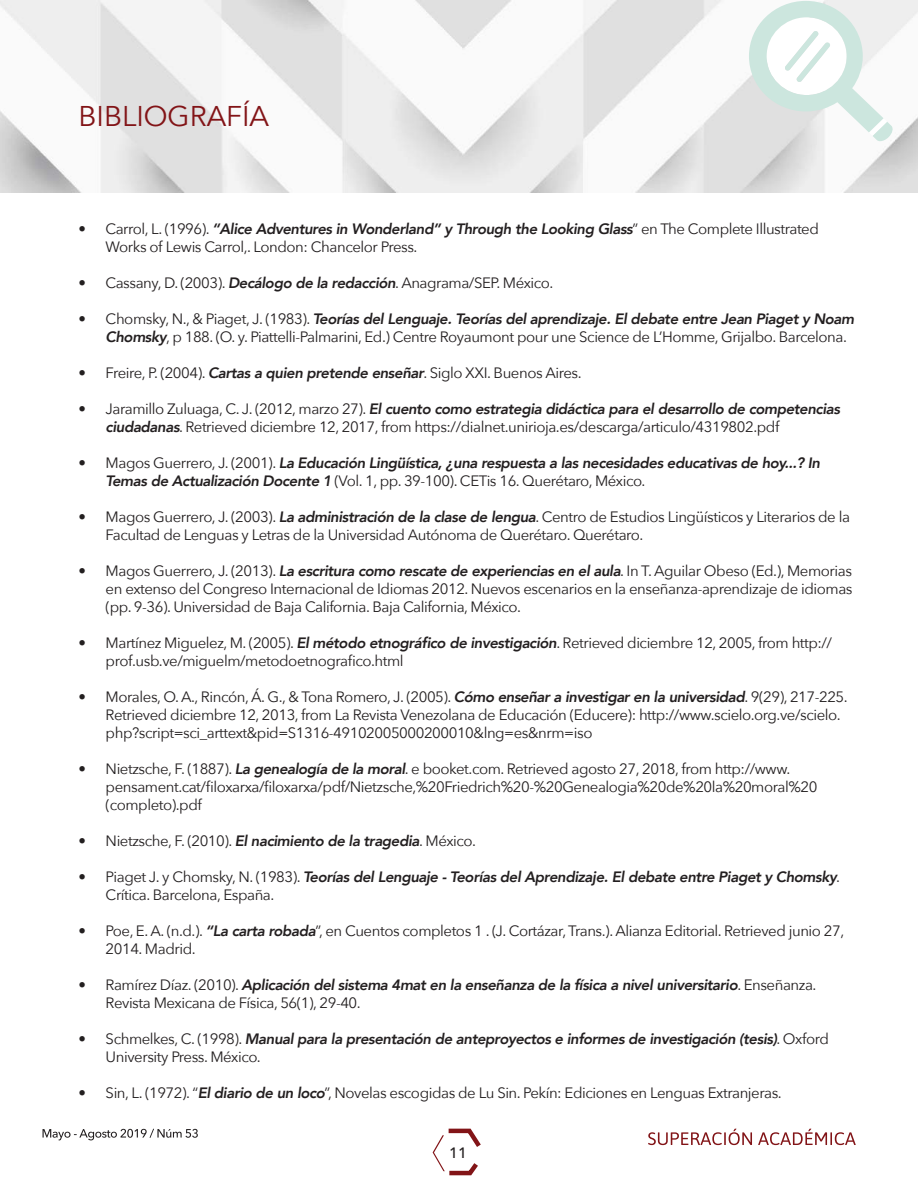
<style>
.page{position:relative;width:918px;height:1188px;background:#fff}
.page>*{position:absolute;margin:0;border:0;box-sizing:border-box;transform-origin:0 0}
.t1{font:28.5px "Avenir";color:#821417}
.t2{font:15px/18px "Avenir Next";letter-spacing:-.03em;color:#231f20}
.t3{font:italic 800 15px "Avenir";letter-spacing:-.03em;color:#231f20}
.t4{font:500 15px "Avenir Next";color:#231f20}
.s1{font-family:"Avenir Next";font-weight:400;font-style:normal}
.s2{font-family:"Avenir";font-weight:800;font-style:italic}
</style>
<div class="page">
<svg style="left:433px;top:1128px;width:48px;height:48px"></svg>
<img style="left:0;top:0;width:918px;height:192px">
<svg style="left:749px;top:1px;width:145px;height:140px"></svg>
<svg style="left:43px;top:1129px;width:155px;height:11px"></svg>
<svg style="left:648px;top:1129px;width:208px;height:16px"></svg>
<h1 class="t1" style="left:79px;top:99px;width:192px">BIBLIOGRAFÍA</h1>
<p class="t3" style="left:79px;top:220px;width:742px"><span class="s1">• Carrol, L. (1996).</span> “Alice Adventures in Wonderland” y Through the Looking Glass<span class="s1">” en The Complete Illustrated</span></p>
<p class="t2" style="left:106px;top:237px;width:313px">Works of Lewis Carrol,. London: Chancelor Press.</p>
<p class="t2" style="left:79px;top:273px;width:476px">• Cassany, D. (2003). <span class="s2">Decálogo de la redacción</span>. Anagrama/SEP. México.</p>
<p class="t3" style="left:79px;top:310px;width:777px"><span class="s1">• Chomsky, N., &amp; Piaget, J. (1983).</span> Teorías del Lenguaje. Teorías del aprendizaje. El debate entre Jean Piaget y Noam</p>
<p class="t2" style="left:106px;top:327px;width:743px"><span class="s2">Chomsky</span>, p 188. (O. y. Piattelli-Palmarini, Ed.) Centre Royaumont pour une Science de L’Homme, Grijalbo. Barcelona.</p>
<p class="t2" style="left:79px;top:363px;width:504px">• Freire, P. (2004). <span class="s2">Cartas a quien pretende enseñar</span>. Siglo XXI. Buenos Aires.</p>
<p class="t3" style="left:79px;top:400px;width:763px"><span class="s1">• Jaramillo Zuluaga, C. J. (2012, marzo 27).</span> El cuento como estrategia didáctica para el desarrollo de competencias</p>
<p class="t2" style="left:106px;top:417px;width:675px"><span class="s2">ciudadanas</span>. Retrieved diciembre 12, 2017, from https://dialnet.unirioja.es/descarga/articulo/4319802.pdf</p>
<p class="t3" style="left:79px;top:454px;width:743px"><span class="s1">• Magos Guerrero, J. (2001).</span> La Educación Lingüística, ¿una respuesta a las necesidades educativas de hoy...? In</p>
<p class="t2" style="left:106px;top:471px;width:541px"><span class="s2">Temas de Actualización Docente 1</span> (Vol. 1, pp. 39-100). CETis 16. Querétaro, México.</p>
<p class="t2" style="left:106px;top:507px;width:746px;text-indent:-27px">• Magos Guerrero, J. (2003). <span class="s2">La administración de la clase de lengua</span>. Centro de Estudios Lingüísticos y Literarios de la<br>Facultad de Lenguas y Letras de la Universidad Autónoma de Querétaro. Querétaro.</p>
<p class="t2" style="left:106px;top:561px;width:748px;text-align:justify;text-indent:-27px">• Magos Guerrero, J. (2013). <span class="s2">La escritura como rescate de experiencias en el aula</span>. In T. Aguilar Obeso (Ed.), Memorias en extenso del Congreso Internacional de Idiomas 2012. Nuevos escenarios en la enseñanza-aprendizaje de idiomas (pp. 9-36). Universidad de Baja California. Baja California, México.</p>
<p class="t2" style="left:106px;top:633px;width:728px;text-indent:-27px">• Martínez Miguelez, M. (2005). <span class="s2">El método etnográfico de investigación</span>. Retrieved diciembre 12, 2005, from http:// prof.usb.ve/miguelm/metodoetnografico.html</p>
<p class="t2" style="left:106px;top:687px;width:744px;text-indent:-27px">• Morales, O. A., Rincón, Á. G., &amp; Tona Romero, J. (2005). <span class="s2">Cómo enseñar a investigar en la universidad</span>. 9(29), 217-225.<br>Retrieved diciembre 12, 2013, from La Revista Venezolana de Educación (Educere): http://www.scielo.org.ve/scielo. php?script=sci_arttext&amp;pid=S1316-49102005000200010&amp;lng=es&amp;nrm=iso</p>
<p class="t2" style="left:106px;top:759px;width:713px;text-indent:-27px">• Nietzsche, F. (1887). <span class="s2">La genealogía de la moral</span>. e booket.com. Retrieved agosto 27, 2018, from http://www. pensament.cat/filoxarxa/filoxarxa/pdf/Nietzsche,%20Friedrich%20-%20Genealogia%20de%20la%20moral%20 (completo).pdf</p>
<p class="t2" style="left:79px;top:831px;width:399px">• Nietzsche, F. (2010). <span class="s2">El nacimiento de la tragedia</span>. México.</p>
<p class="t3" style="left:79px;top:868px;width:763px"><span class="s1">• Piaget J. y Chomsky, N. (1983).</span> Teorías del Lenguaje - Teorías del Aprendizaje. El debate entre Piaget y Chomsky<span class="s1">.</span></p>
<p class="t2" style="left:106px;top:885px;width:170px">Crítica. Barcelona, España.</p>
<p class="t2" style="left:106px;top:921px;width:740px;text-indent:-27px">• Poe, E. A. (n.d.). <span class="s2">“La carta robada</span>”, en Cuentos completos 1 . (J. Cortázar, Trans.). Alianza Editorial. Retrieved junio 27,<br>2014. Madrid.</p>
<p class="t3" style="left:79px;top:976px;width:739px"><span class="s1">• Ramírez Díaz. (2010).</span> Aplicación del sistema 4mat en la enseñanza de la física a nivel universitario<span class="s1">. Enseñanza.</span></p>
<p class="t2" style="left:106px;top:993px;width:257px">Revista Mexicana de Física, 56(1), 29-40.</p>
<p class="t3" style="left:79px;top:1030px;width:752px"><span class="s1">• Schmelkes, C. (1998).</span> Manual para la presentación de anteproyectos e informes de investigación (tesis)<span class="s1">. Oxford</span></p>
<p class="t2" style="left:106px;top:1047px;width:157px">University Press. México.</p>
<p class="t2" style="left:79px;top:1083px;width:705px">• Sin, L. (1972). “<span class="s2">El diario de un loco</span>”, Novelas escogidas de Lu Sin. Pekín: Ediciones en Lenguas Extranjeras.</p>
<p class="t4" style="left:449px;top:1140px;width:19px">11</p>
</div>
